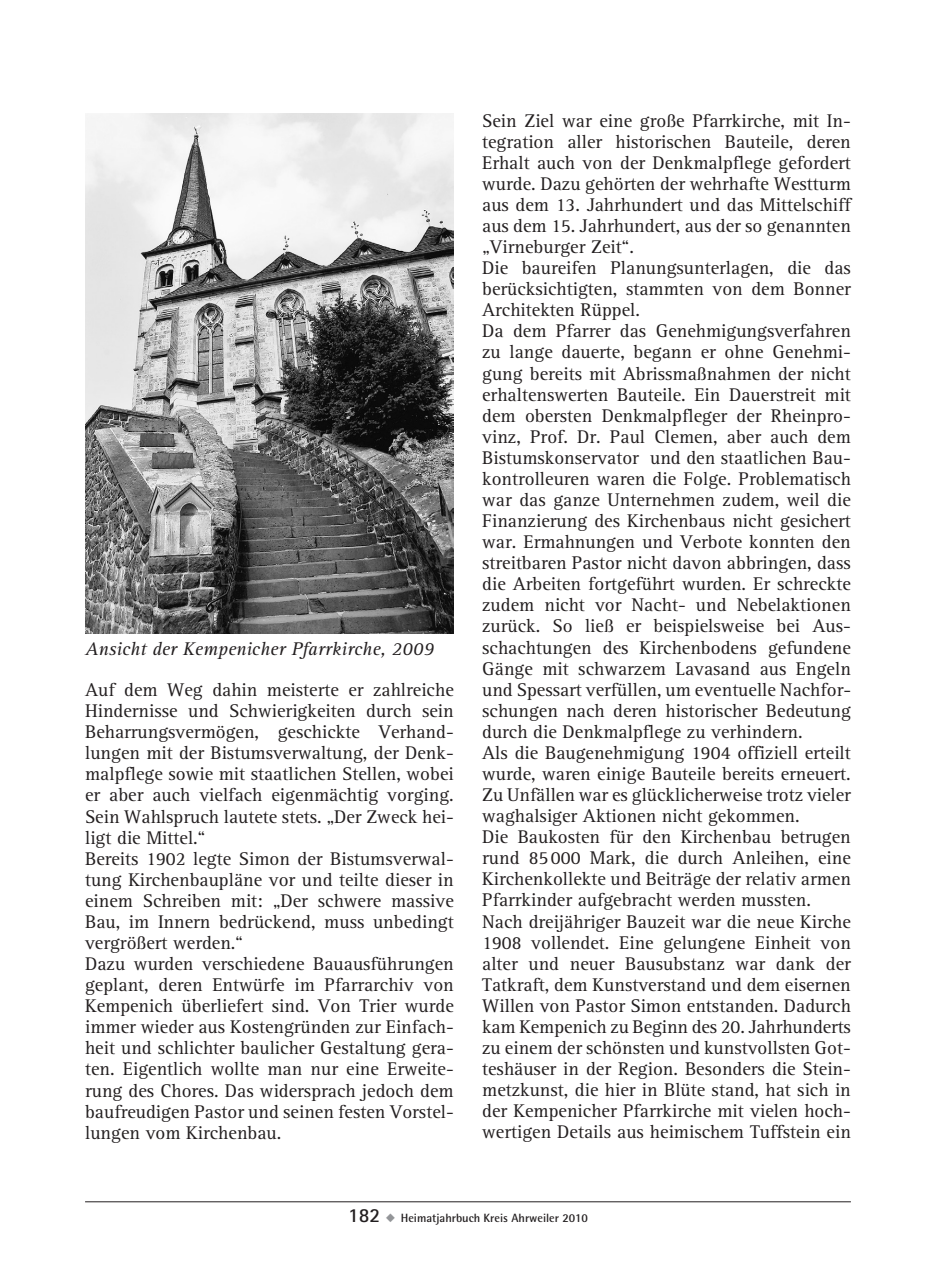
<style>
.page{position:relative;width:936px;height:1276px;background:#fff}
.page>*{position:absolute;margin:0;border:0;box-sizing:border-box;transform-origin:0 0}
.t1{font:19px/21px "AT Rotis Serif";color:#231f20}
.t2{font:italic 19px "AT Rotis Serif";color:#231f20}
.t3{font:700 12px "Rotis Semi Sans";color:#231f20}
.s1{font-family:"Rotis Sans Serif";font-size:20px}
.s2{color:#939598}
</style>
<div class="page">
<hr style="left:85px;top:1201px;width:765px;height:1px;background:#231f20">
<img style="left:85px;top:113px;width:369px;height:520px">
<p class="t2" style="left:85px;top:637px;width:350px">Ansicht der Kempenicher Pfarrkirche, 2009</p>
<p class="t1" style="left:85px;top:680px;width:370px">Auf dem Weg dahin meisterte er zahlreiche Hindernisse und Schwierigkeiten durch sein Beharrungsvermögen, geschickte Verhand&shy;lungen mit der Bistumsverwaltung, der Denk&shy;malpflege sowie mit staatlichen Stellen, wobei er aber auch vielfach eigenmächtig vorging.<br>Sein Wahlspruch lautete stets. „Der Zweck hei&shy;ligt die Mittel.“<br>Bereits 1902 legte Simon der Bistumsverwal&shy;tung Kirchenbaupläne vor und teilte dieser in einem Schreiben mit: „Der schwere massive Bau, im Innern bedrückend, muss unbedingt vergrößert werden.“<br>Dazu wurden verschiedene Bauausführungen geplant, deren Entwürfe im Pfarrarchiv von Kempenich überliefert sind. Von Trier wurde immer wieder aus Kostengründen zur Einfach&shy;heit und schlichter baulicher Gestaltung gera&shy;ten. Eigentlich wollte man nur eine Erweite&shy;rung des Chores. Das widersprach jedoch dem baufreudigen Pastor und seinen festen Vorstel&shy;lungen vom Kirchenbau.</p>
<p class="t1" style="left:482px;top:110px;width:370px">Sein Ziel war eine große Pfarrkirche, mit In&shy;tegration aller historischen Bauteile, deren Erhalt auch von der Denkmalpflege gefordert wurde. Dazu gehörten der wehrhafte Westturm aus dem 13. Jahrhundert und das Mittelschiff aus dem 15. Jahrhundert, aus der so genannten „Virneburger Zeit“.<br>Die baureifen Planungsunterlagen, die das berücksichtigten, stammten von dem Bonner Architekten Rüppel.<br>Da dem Pfarrer das Genehmigungsverfahren zu lange dauerte, begann er ohne Genehmi&shy;gung bereits mit Abrissmaßnahmen der nicht erhaltenswerten Bauteile. Ein Dauerstreit mit dem obersten Denkmalpfleger der Rheinpro&shy;vinz, Prof. Dr. Paul Clemen, aber auch dem Bistumskonservator und den staatlichen Bau&shy;kontrolleuren waren die Folge. Problematisch war das ganze Unternehmen zudem, weil die Finanzierung des Kirchenbaus nicht gesichert war. Ermahnungen und Verbote konnten den streitbaren Pastor nicht davon abbringen, dass die Arbeiten fortgeführt wurden. Er schreckte zudem nicht vor Nacht- und Nebelaktionen zurück. So ließ er beispielsweise bei Aus&shy;schachtungen des Kirchenbodens gefundene Gänge mit schwarzem Lavasand aus Engeln und Spessart verfüllen, um eventuelle Nachfor&shy;schungen nach deren historischer Bedeutung durch die Denkmalpflege zu verhindern.<br>Als die Baugenehmigung 1904 offiziell erteilt wurde, waren einige Bauteile bereits erneuert.<br>Zu Unfällen war es glücklicherweise trotz vieler waghalsiger Aktionen nicht gekommen.<br>Die Baukosten für den Kirchenbau betrugen rund 85000 Mark, die durch Anleihen, eine Kirchenkollekte und Beiträge der relativ armen Pfarrkinder aufgebracht werden mussten.<br>Nach dreijähriger Bauzeit war die neue Kirche 1908 vollendet. Eine gelungene Einheit von alter und neuer Bausubstanz war dank der Tatkraft, dem Kunstverstand und dem eisernen Willen von Pastor Simon entstanden. Dadurch kam Kempenich zu Beginn des 20. Jahrhunderts zu einem der schönsten und kunstvollsten Got&shy;teshäuser in der Region. Besonders die Stein&shy;metzkunst, die hier in Blüte stand, hat sich in der Kempenicher Pfarrkirche mit vielen hoch&shy;wertigen Details aus heimischem Tuffstein ein</p>
<p class="t3" style="left:348px;top:1210px;width:241px"><span class="s1">182</span> <span class="s2">◆</span> Heimatjahrbuch Kreis Ahrweiler 2010</p>
</div>
